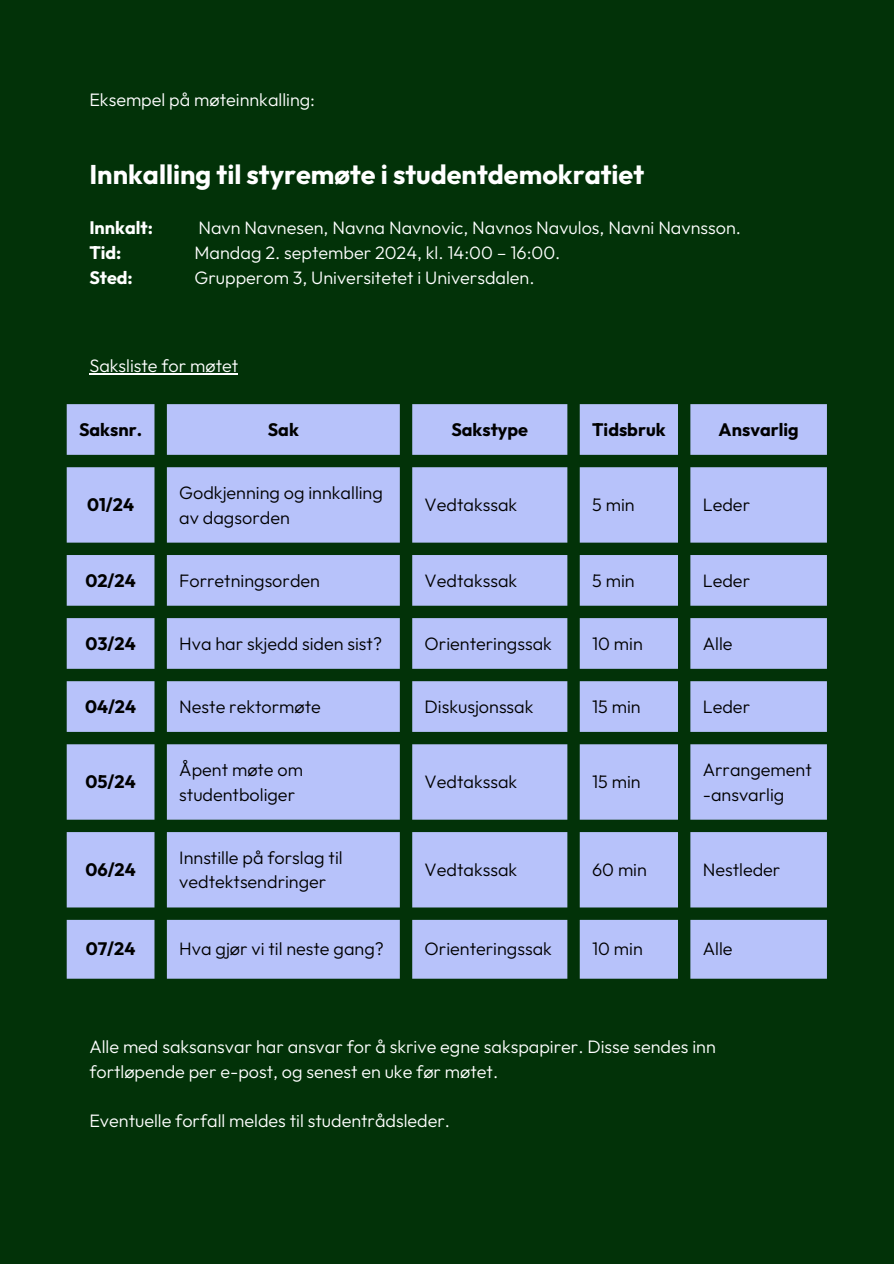
<style>
.page{position:relative;width:894px;height:1264px;background:#fff}
.page>*{position:absolute;margin:0;border:0;box-sizing:border-box;transform-origin:0 0}
.t1{font:700 27px "Outfit";color:#fff}
.t2{font:300 18px/24.8px "Outfit";color:#000}
.t3{font:300 18px/24.8px "Outfit";color:#fff}
.t4{font:700 18px "Outfit";color:#000}
.t5{font:700 18px/24.8px "Outfit";color:#fff}
</style>
<div class="page">
<div style="left:0;top:0;width:893px;height:1263px;background:#023208"></div>
<svg style="left:67px;top:404px;width:759px;height:574px;fill:#b7c2fa"></svg>
<hr style="left:89px;top:373px;width:149px;height:1px;background:#fff">
<p class="t3" style="left:89px;top:86px;width:227px">Eksempel på møteinnkalling:</p>
<p class="t1" style="left:89px;top:157px;width:556px">Innkalling til styremøte i studentdemokratiet</p>
<p class="t3" style="left:198px;top:215px;width:544px">Navn Navnesen, Navna Navnovic, Navnos Navulos, Navni Navnsson.</p>
<p class="t3" style="left:194px;top:240px;width:367px">Mandag 2. september 2024, kl. 14:00 – 16:00.</p>
<p class="t3" style="left:194px;top:264px;width:341px">Grupperom 3, Universitetet i Universdalen.</p>
<p class="t5" style="left:89px;top:215px;width:65px">Innkalt:<br>Tid:<br>Sted:</p>
<p class="t3" style="left:89px;top:353px;width:150px">Saksliste for møtet</p>
<p class="t4" style="left:79px;top:417px;width:64px">Saksnr.</p>
<h1 class="t4" style="left:268px;top:417px;width:33px">Sak</h1>
<h2 class="t4" style="left:451px;top:417px;width:78px">Sakstype</h2>
<p class="t4" style="left:592px;top:417px;width:75px">Tidsbruk</p>
<p class="t4" style="left:718px;top:417px;width:81px">Ansvarlig</p>
<p class="t4" style="left:87px;top:493px;width:48px">01/24</p>
<p class="t2" style="left:179px;top:479px;width:205px">Godkjenning og innkalling av dagsorden</p>
<p class="t2" style="left:424px;top:492px;width:94px">Vedtakssak</p>
<p class="t2" style="left:592px;top:492px;width:44px">5 min</p>
<p class="t2" style="left:702px;top:492px;width:49px">Leder</p>
<p class="t4" style="left:85px;top:568px;width:52px">02/24</p>
<p class="t2" style="left:179px;top:567px;width:142px">Forretningsorden</p>
<p class="t2" style="left:424px;top:567px;width:94px">Vedtakssak</p>
<p class="t2" style="left:592px;top:567px;width:44px">5 min</p>
<p class="t2" style="left:702px;top:567px;width:49px">Leder</p>
<p class="t4" style="left:85px;top:631px;width:52px">03/24</p>
<p class="t2" style="left:179px;top:630px;width:204px">Hva har skjedd siden sist?</p>
<p class="t2" style="left:424px;top:630px;width:129px">Orienteringssak</p>
<p class="t2" style="left:592px;top:630px;width:52px">10 min</p>
<p class="t2" style="left:702px;top:630px;width:31px">Alle</p>
<p class="t4" style="left:85px;top:694px;width:52px">04/24</p>
<p class="t2" style="left:179px;top:693px;width:143px">Neste rektormøte</p>
<p class="t2" style="left:424px;top:693px;width:110px">Diskusjonssak</p>
<p class="t2" style="left:592px;top:693px;width:50px">15 min</p>
<p class="t2" style="left:702px;top:693px;width:49px">Leder</p>
<p class="t4" style="left:85px;top:770px;width:52px">05/24</p>
<p class="t4" style="left:85px;top:858px;width:52px">06/24</p>
<p class="t2" style="left:179px;top:756px;width:125px">Åpent møte om studentboliger</p>
<p class="t2" style="left:179px;top:844px;width:165px">Innstille på forslag til vedtektsendringer</p>
<p class="t2" style="left:424px;top:769px;width:94px">Vedtakssak</p>
<p class="t2" style="left:592px;top:769px;width:50px">15 min</p>
<p class="t2" style="left:702px;top:756px;width:110px">Arrangement -ansvarlig</p>
<p class="t2" style="left:424px;top:857px;width:94px">Vedtakssak</p>
<p class="t2" style="left:592px;top:857px;width:56px">60 min</p>
<p class="t2" style="left:702px;top:857px;width:79px">Nestleder</p>
<p class="t4" style="left:86px;top:936px;width:51px">07/24</p>
<p class="t2" style="left:179px;top:935px;width:206px">Hva gjør vi til neste gang?</p>
<p class="t2" style="left:424px;top:935px;width:129px">Orienteringssak</p>
<p class="t2" style="left:592px;top:935px;width:52px">10 min</p>
<p class="t2" style="left:702px;top:935px;width:31px">Alle</p>
<p class="t3" style="left:89px;top:1034px;width:627px">Alle med saksansvar har ansvar for å skrive egne sakspapirer. Disse sendes inn fortløpende per e-post, og senest en uke før møtet.</p>
<p class="t3" style="left:89px;top:1108px;width:362px">Eventuelle forfall meldes til studentrådsleder.</p>
</div>
